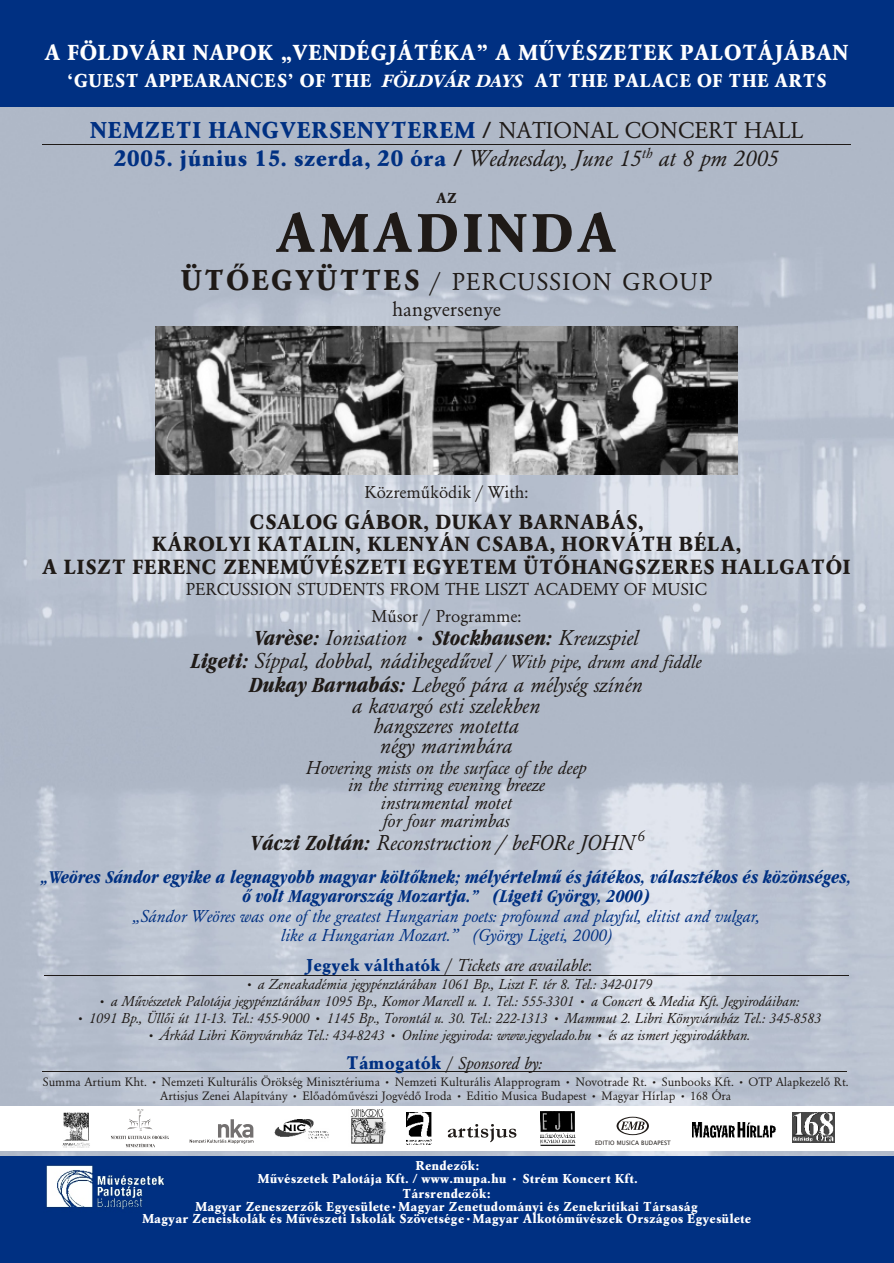
<style>
.page{position:relative;width:894px;height:1263px;background:#fff}
.page>*{position:absolute;margin:0;border:0;box-sizing:border-box;transform-origin:0 0}
.t1{font:700 57px "H Garamond";letter-spacing:.04em;color:#1f1a17}
.t2{font:25.5px "H Garamond";letter-spacing:.04em;color:#1f1a17}
.t3{font:700 24px/27.9px "H Garamond";color:#003082;text-align:center}
.t4{font:700 22.65px "H Garamond";color:#fff}
.t5{font:italic 22.5px/20.4px "H Garamond";color:#1f1a17}
.t6{font:700 21.45px/22.4px "H Garamond";color:#1f1a17;text-align:center}
.t7{font:21px "H Garamond";color:#1f1a17}
.t8{font:italic 19.5px/17.7px "H Garamond";color:#1f1a17;text-align:center}
.t9{font:700 19.5px "H Garamond";color:#fff}
.t10{font:italic 700 18.75px/19.4px "H Garamond ITC Bk Cn BT";color:#003082;text-align:center}
.t11{font:italic 18px/18.3px "H Garamond";color:#003082;text-align:center}
.t12{font:18px/27.2px "H Garamond";color:#1f1a17;text-align:center}
.t13{font:italic 18px "H Garamond";color:#1f1a17}
.t14{font:italic 16.5px "H Garamond";color:#1f1a17}
.t15{font:italic 15px "H Garamond";color:#1f1a17}
.t16{font:700 15px "H Garamond";color:#1f1a17}
.t17{font:700 13.5px/12.6px "H Garamond";color:#fff;text-align:center}
.t18{font:12.75px/14.2px "H Garamond";color:#1f1a17;text-align:center}
.t19{font:6px "Lucida Sans Unicode";letter-spacing:.03em;color:#1f1a17;scale:.95 1}
.s1{font-family:"H Garamond ITCBT";font-style:italic}
.s2{color:#1f1a17}
.s3{font-weight:400;color:#1f1a17}
.s4{font-weight:400;font-style:italic;color:#1f1a17}
.s5{font-weight:700;font-size:30px}
.s6{font-family:"H Garamond ITC Bk Cn BT";font-weight:700}
.s7{font-size:19.5px}
.s8{font-weight:700;font-style:normal;color:#003082}
.s9{font-style:normal}
.s10{font-family:"Algerian Basic PFL";font-style:normal;font-size:13.5px}
.s11{font-weight:700;font-style:normal;font-size:18.9px;color:#003082}
</style>
<div class="page">
<img style="left:0;top:106px;width:894px;height:1051px">
<div style="left:0;top:1157px;width:894px;height:106px;background:#003082"></div>
<hr style="left:42px;top:1071px;width:804px;height:1px;background:#1f1a17">
<hr style="left:44px;top:975px;width:805px;height:1px;background:#1f1a17">
<img style="left:46px;top:1165px;width:119px;height:45px">
<div style="left:0;top:1106px;width:894px;height:45px;background:#fff"></div>
<svg style="left:111px;top:1109px;width:58px;height:38px"></svg>
<svg style="left:448px;top:1124px;width:68px;height:18px"></svg>
<img style="left:62px;top:1112px;width:28px;height:36px">
<svg style="left:617px;top:1117px;width:32px;height:18px"></svg>
<svg style="left:190px;top:1119px;width:63px;height:25px"></svg>
<img style="left:407px;top:1112px;width:24px;height:33px">
<img style="left:274px;top:1119px;width:55px;height:20px">
<img style="left:350px;top:1109px;width:36px;height:35px">
<img style="left:541px;top:1111px;width:35px;height:35px">
<img style="left:693px;top:1122px;width:82px;height:15px">
<img style="left:793px;top:1113px;width:41px;height:29px">
<div style="left:0;top:0;width:894px;height:106px;background:#003082"></div>
<img style="left:156px;top:326px;width:581px;height:149px">
<hr style="left:42px;top:144px;width:809px;height:1px;background:#1f1a17">
<h3 class="t4" style="left:45px;top:44px;width:806px">A FÖLDVÁRI NAPOK „VENDÉGJÁTÉKA” A MÛVÉSZETEK PALOTÁJÁBAN</h3>
<h3 class="t9" style="left:67px;top:73px;width:761px">‘GUEST APPEARANCES’ OF THE <span class="s1">FÖLDVÁR DAYS</span> AT THE PALACE OF THE ARTS</h3>
<h3 class="t3" style="left:90px;top:118px;width:714px">NEMZETI HANGVERSENYTEREM <span class="s2">/</span> <span class="s3">NATIONAL CONCERT HALL<br></span>2005. június 15. szerda, 20 óra <span class="s2">/</span> <span class="s4">Wednesday, June 15 at 8 pm 2005</span></h3>
<p class="t15" style="left:642px;top:148px;width:12px">th</p>
<p class="t16" style="left:436px;top:192px;width:22px">AZ</p>
<h1 class="t1" style="left:275px;top:211px;width:343px">AMADINDA</h1>
<h2 class="t2" style="left:181px;top:272px;width:533px"><span class="s5">ÜTÕEGYÜTTES</span> / PERCUSSION GROUP</h2>
<h3 class="t7" style="left:392px;top:301px;width:110px">hangversenye</h3>
<p class="t12" style="left:365px;top:480px;width:165px">Közremûködik / With:</p>
<h3 class="t6" style="left:42px;top:512px;width:810px">CSALOG GÁBOR, DUKAY BARNABÁS,<br>KÁROLYI KATALIN, KLENYÁN CSABA, HORVÁTH BÉLA,<br>A LISZT FERENC ZENEMÛVÉSZETI EGYETEM ÜTÕHANGSZERES HALLGATÓI</h3>
<p class="t12" style="left:186px;top:577px;width:523px">PERCUSSION STUDENTS FROM THE LISZT ACADEMY OF MUSIC<br>Mûsor / Programme:</p>
<h3 class="t5" style="left:250px;top:616px;width:395px;line-height:47.4px"><span class="s6">Varèse:</span> Ionisation • <span class="s6">Stockhausen:</span> Kreuzspiel<br><span class="s6">Dukay Barnabás:</span> Lebegõ pára a mélység színén</h3>
<h3 class="t5" style="left:352px;top:697px;width:190px;text-align:center">a kavargó esti szelekben hangszeres motetta<br>négy marimbára</h3>
<h3 class="t8" style="left:306px;top:760px;width:282px">Hovering mists on the surface of the deep in the stirring evening breeze instrumental motet<br>for four marimbas</h3>
<p class="t14" style="left:637px;top:830px;width:9px">6</p>
<h3 class="t5" style="left:191px;top:653px;width:512px"><span class="s6">Ligeti:</span> Síppal, dobbal, nádihegedûvel <span class="s7">/ With pipe, drum and fiddle</span></h3>
<h3 class="t5" style="left:250px;top:834px;width:387px"><span class="s6">Váczi Zoltán:</span> Reconstruction / beFORe JOHN</h3>
<p class="t10" style="left:41px;top:868px;width:812px">„Weöres Sándor egyike a legnagyobb magyar költõknek; mélyértelmû és játékos, választékos és közönséges, õ volt Magyarország Mozartja.” (Ligeti György, 2000)</p>
<p class="t11" style="left:133px;top:909px;width:628px">„Sándor Weöres was one of the greatest Hungarian poets: profound and playful, elitist and vulgar, like a Hungarian Mozart.” (György Ligeti, 2000)</p>
<p class="t13" style="left:306px;top:959px;width:288px"><span class="s8">Jegyek válthatók</span> <span class="s9">/</span> Tickets are available<span class="s9">:</span></p>
<p class="t15" style="left:245px;top:979px;width:409px">• a Zeneakadémia jegypénztárában 1061 Bp., Liszt F. tér 8. Tel.: 342-0179</p>
<p class="t15" style="left:98px;top:996px;width:703px">• a Mûvészetek Palotája jegypénztárában 1095 Bp., Komor Marcell u. 1. Tel.: 555-3301 • a Concert <span class="s10">&amp;</span> Media Kft. Jegyirodáiban:</p>
<p class="t15" style="left:76px;top:1013px;width:747px">• 1091 Bp., Üllõi út 11-13. Tel.: 455-9000 • 1145 Bp., Torontál u. 30. Tel.: 222-1313 • Mammut 2. Libri Könyváruház Tel.: 345-8583</p>
<p class="t15" style="left:147px;top:1030px;width:605px">• Árkád Libri Könyváruház Tel.: 434-8243 • Online jegyiroda: www.jegyelado.hu • és az ismert jegyirodákban.</p>
<p class="t13" style="left:346px;top:1057px;width:198px"><span class="s11">Támogatók</span> <span class="s9">/</span> Sponsored by:</p>
<p class="t18" style="left:43px;top:1076px;width:807px">Summa Artium Kht. • Nemzeti Kulturális Örökség Minisztériuma • Nemzeti Kulturális Alapprogram • Novotrade Rt. • Sunbooks Kft. • OTP Alapkezelõ Rt.<br>Artisjus Zenei Alapítvány • Elõadómûvészi Jogvédõ Iroda • Editio Musica Budapest • Magyar Hírlap • 168 Óra</p>
<p class="t19" style="left:595px;top:1141px;width:81px">EDITIO MUSICA BUDAPEST</p>
<p class="t17" style="left:258px;top:1161px;width:382px">Rendezõk:<br>Mûvészetek Palotája Kft. / www.mupa.hu • Strém Koncert Kft.</p>
<p class="t17" style="left:142px;top:1189px;width:611px">Társrendezõk:<br>Magyar Zeneszerzõk Egyesülete•Magyar Zenetudományi és Zenekritikai Társaság<br>Magyar Zeneiskolák és Mûvészeti Iskolák Szövetsége•Magyar Alkotómûvészek Országos Egyesülete</p>
</div>
